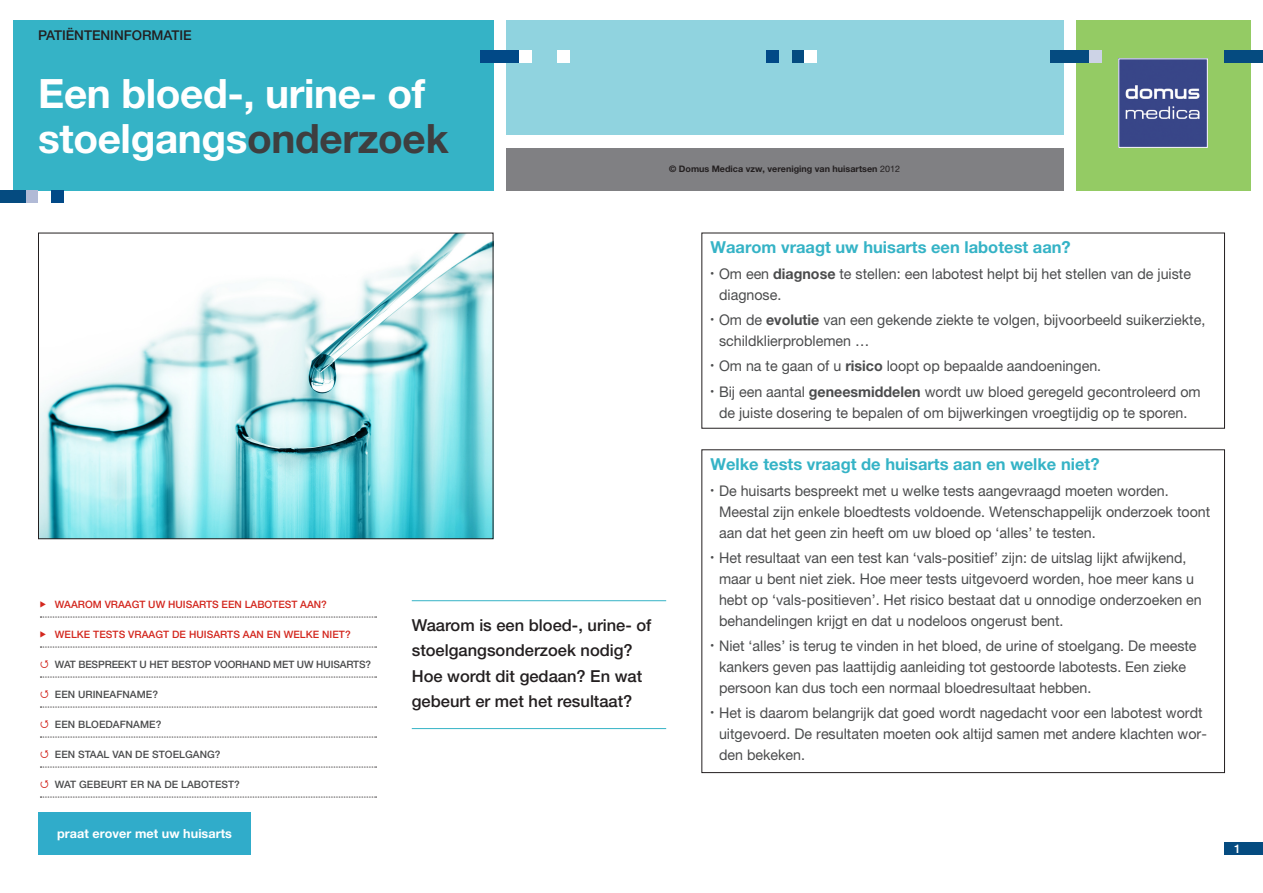
<style>
.page{position:relative;width:1263px;height:893px;background:#fff}
.page>*{position:absolute;margin:0;border:0;box-sizing:border-box;transform-origin:0 0}
.t1{font:700 40.5px/45px "Helvetica Neue LT Pro";letter-spacing:-.01em;color:#fff}
.Body_Folder_inleidin{font:500 16.5px/25.5px "Helvetica Neue LT Pro";color:#231f20}
.TT2_A_Folder{font:700 16.5px "Helvetica Neue LT Pro";color:#35b3c6}
.Body_Folder{font:14.7px/21px "Helvetica Neue LT Pro";color:#4b4c4d}
.t2{font:500 13.5px "Helvetica Neue LT Pro";color:#231f20}
.t3{font:700 12.6px "Helvetica Neue LT Pro";letter-spacing:.005em;color:#fff}
.TT3{font:500 12px "Helvetica Neue LT Pro";color:#fff}
.Inhoud_-_Aan_de_ande{font:500 10.2px "Helvetica Neue LT Pro";letter-spacing:.005em;color:#4b4c4d}
.t4{font:500 10.2px "Helvetica Neue LT Pro";color:#d3271e}
.t5{font:700 9px "Helvetica Neue LT Pro";color:#231f20}
.s1{color:#3e3e3f}
.s2{font-weight:400}
.s3{color:#d3271e}
.s4{font-weight:700}
</style>
<div class="page">
<div style="left:1076px;top:20px;width:174px;height:170px;background:#94cb64"></div>
<img style="left:1120px;top:60px;width:86px;height:86px">
<div style="left:1118px;top:58px;width:90px;height:90px;border:1px solid #fff"></div>
<img style="left:40px;top:235px;width:451px;height:302px">
<div style="left:38px;top:233px;width:455px;height:306px;border:1px solid #231f20"></div>
<hr style="left:412px;top:600px;width:254px;height:1px;background:#35b3c6">
<hr style="left:412px;top:728px;width:254px;height:1px;background:#35b3c6">
<svg style="left:40px;top:617px;width:336px;height:1px"></svg>
<svg style="left:40px;top:647px;width:336px;height:1px"></svg>
<svg style="left:40px;top:677px;width:336px;height:1px"></svg>
<svg style="left:40px;top:707px;width:336px;height:1px"></svg>
<svg style="left:40px;top:737px;width:336px;height:1px"></svg>
<svg style="left:40px;top:767px;width:336px;height:1px"></svg>
<svg style="left:40px;top:797px;width:336px;height:1px"></svg>
<div style="left:13px;top:20px;width:480px;height:170px;background:#35b3c6"></div>
<div style="left:506px;top:20px;width:557px;height:115px;background:#90d3df"></div>
<div style="left:557px;top:50px;width:13px;height:13px;background:#fff"></div>
<div style="left:519px;top:50px;width:12px;height:13px;background:#fff"></div>
<div style="left:480px;top:50px;width:39px;height:13px;background:#014987"></div>
<div style="left:792px;top:50px;width:12px;height:13px;background:#054b80"></div>
<div style="left:766px;top:50px;width:13px;height:13px;background:#014987"></div>
<div style="left:804px;top:50px;width:13px;height:13px;background:#fff"></div>
<div style="left:1225px;top:50px;width:38px;height:13px;background:#054b80"></div>
<div style="left:26px;top:190px;width:12px;height:13px;background:#b1bad6"></div>
<div style="left:51px;top:190px;width:13px;height:13px;background:#014987"></div>
<div style="left:0;top:190px;width:26px;height:13px;background:#054b80"></div>
<div style="left:1089px;top:50px;width:12px;height:13px;background:#cdd3e6"></div>
<div style="left:1050px;top:50px;width:39px;height:13px;background:#054b80"></div>
<div style="left:1225px;top:842px;width:38px;height:13px;background:#054b80"></div>
<div style="left:506px;top:148px;width:557px;height:42px;background:#808083"></div>
<div style="left:38px;top:812px;width:213px;height:43px;background:#30acca"></div>
<p class="t2" style="left:38px;top:28px;width:8px">PATI</p>
<p class="t2" style="left:66px;top:28px;width:44px">ËNTENINFORMATI</p>
<p class="t2" style="left:183px;top:28px;width:10px">E</p>
<p class="t1" style="left:38px;top:70px;width:412px">Een bloed-, urine- of stoelgangs<span class="s1">onderzoek</span></p>
<p class="t5" style="left:669px;top:163px;width:232px">© Domus Medica vzw, vereniging van huisartsen <span class="s2">2012</span></p>
<p class="t4" style="left:40px;top:598px;width:288px">◆ WAAROM VRAAGT UW HUISARTS EE N LABOTEST AAN?</p>
<p class="t4" style="left:40px;top:628px;width:312px">◆ WELKE TESTS VRAAGT DE HUISARTS AAN EN WE LKE NIET?</p>
<p class="Inhoud_-_Aan_de_ande" style="left:40px;top:658px;width:333px"><span class="s3">❑</span> WAT BESPREE KT U HET BESTOP VOORHAND MET UW HUISARTS?</p>
<p class="Inhoud_-_Aan_de_ande" style="left:40px;top:688px;width:120px"><span class="s3">❑</span> EEN URINEAFNAME?</p>
<p class="Inhoud_-_Aan_de_ande" style="left:40px;top:718px;width:123px"><span class="s3">❑</span> EEN BLOEDAFNAME?</p>
<p class="Inhoud_-_Aan_de_ande" style="left:40px;top:748px;width:182px"><span class="s3">❑</span> EEN STAAL VAN DE STOELGANG?</p>
<p class="Inhoud_-_Aan_de_ande" style="left:40px;top:778px;width:201px"><span class="s3">❑</span> WAT GEBEURT ER NA DE LABOTEST?</p>
<p class="t3" style="left:57px;top:826px;width:176px">praat erover met uw huisarts</p>
<p class="Body_Folder_inleidin" style="left:412px;top:612px;width:241px">WAAROM IS EEN BLOED-, URINE- OF<br>STOELGANGSONDERZOEK NODIG?<br>HOE WORDT DIT GEDAAN? EN WAT<br>GEBEURT ER MET HET RESULTAAT?</p>
<p class="TT2_A_Folder" style="left:710px;top:237px;width:362px">Waarom vraagt uw huisarts een labotest aan?</p>
<p class="Body_Folder" style="left:719px;top:263px;width:473px;text-indent:-9px"><sup>•</sup> Om een <span class="s4">diagnose</span> te stellen: een labotest helpt bij het stellen van de juiste diagnose.</p>
<p class="Body_Folder" style="left:719px;top:309px;width:488px;text-indent:-9px"><sup>•</sup> Om de <span class="s4">evolutie</span> van een gekende ziekte te volgen, bijvoorbeeld suikerziekte, schildklierproblemen …</p>
<p class="Body_Folder" style="left:710px;top:355px;width:392px"><sup>•</sup> Om na te gaan of u <span class="s4">risico</span> loopt op bepaalde aandoeningen.</p>
<p class="Body_Folder" style="left:710px;top:381px;width:492px;text-align:center"><sup>•</sup> Bij een aantal <span class="s4">geneesmiddelen</span> wordt uw bloed geregeld gecontroleerd om de juiste dosering te bepalen of om bijwerkingen vroegtijdig op te sporen.</p>
<p class="TT2_A_Folder" style="left:710px;top:454px;width:390px">Welke tests vraagt de huisarts aan en welke niet?</p>
<p class="Body_Folder" style="left:719px;top:480px;width:493px;text-indent:-9px"><sup>•</sup> De huisarts bespreekt met u welke tests aangevraagd moeten worden.<br>Meestal zijn enkele bloedtests voldoende. Wetenschappelijk onderzoek toont aan dat het geen zin heeft om uw bloed op ‘alles’ te testen.</p>
<p class="Body_Folder" style="left:719px;top:547px;width:484px;text-indent:-9px"><sup>•</sup> Het resultaat van een test kan ‘vals-positief’ zijn: de uitslag lijkt afwijkend, maar u bent niet ziek. Hoe meer tests uitgevoerd worden, hoe meer kans u hebt op ‘vals-positieven’. Het risico bestaat dat u onnodige onderzoeken en behandelingen krijgt en dat u nodeloos ongerust bent.</p>
<p class="Body_Folder" style="left:719px;top:635px;width:479px;text-indent:-9px"><sup>•</sup> Niet ‘alles’ is terug te vinden in het bloed, de urine of stoelgang. De meeste kankers geven pas laattijdig aanleiding tot gestoorde labotests. Een zieke persoon kan dus toch een normaal bloedresultaat hebben.</p>
<p class="Body_Folder" style="left:719px;top:702px;width:489px;text-indent:-9px"><sup>•</sup> Het is daarom belangrijk dat goed wordt nagedacht voor een labotest wordt uitgevoerd. De resultaten moeten ook altijd samen met andere klachten wor&shy;den bekeken.</p>
<p class="TT3" style="left:1234px;top:841px;width:8px">1</p>
</div>
